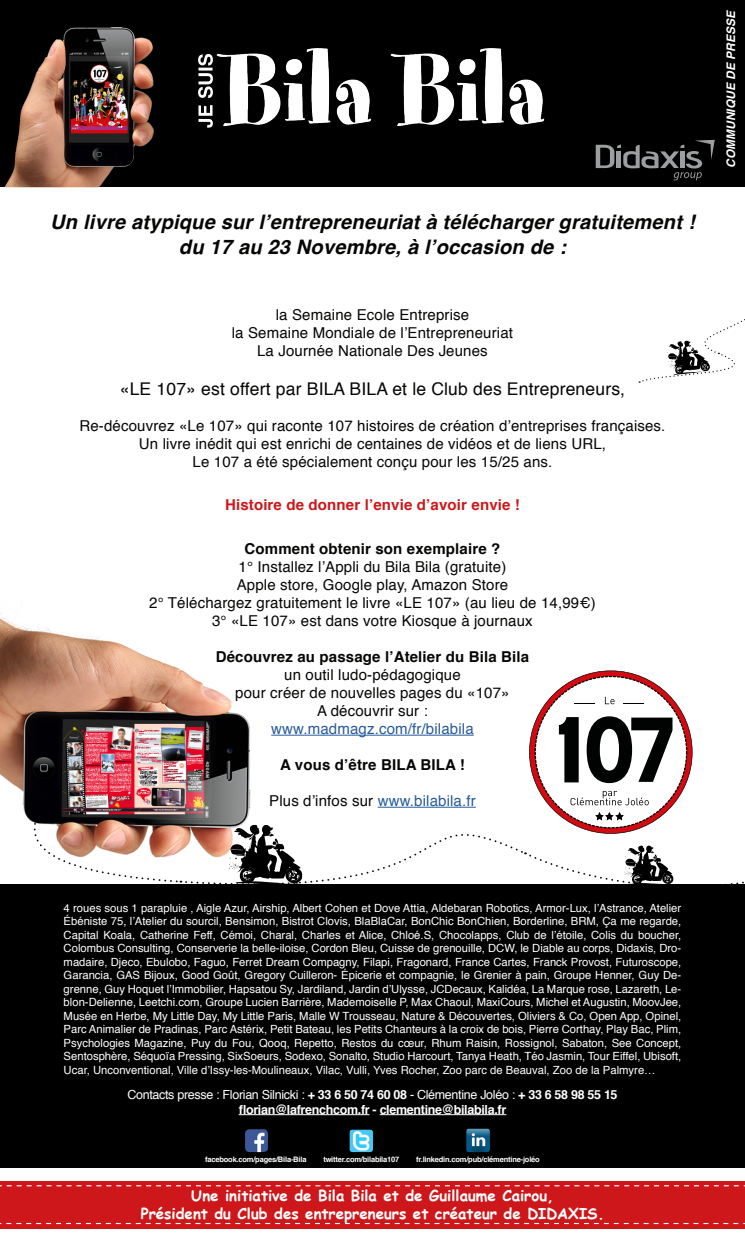
<style>
.page{position:relative;width:745px;height:1241px;background:#fff}
.page>*{position:absolute;margin:0;border:0;box-sizing:border-box;transform-origin:0 0}
.t1{font:italic 700 20px/24px "Helvetica";letter-spacing:.01em;color:#060605;text-align:center}
.t2{font:17.5px "Helvetica";letter-spacing:.01em;color:#060605}
.t3{font:15px/18px "Helvetica";letter-spacing:.01em;color:#060605;text-align:center}
.t4{font:700 15px/18px "Comic Sans MS";color:#fff;text-align:center}
.t5{font:700 15px "Helvetica";letter-spacing:.01em;color:#060605}
.t6{font:15px "Helvetica";letter-spacing:.01em;color:#275b9b}
.t7{font:700 15px "Helvetica";letter-spacing:.01em;color:#cd171a}
.t8{font:700 12.5px/15px "Helvetica";letter-spacing:-.025em;color:#fff;text-align:center}
.t9{font:italic 700 11.75px "Helvetica";color:#fff}
.t10{font:11.25px/13.5px "Helvetica";color:#fff;text-align:justify}
.t11{font:700 7.5px "Helvetica";letter-spacing:-.025em;color:#fff}
.s1{color:#060605}
.s2{font-weight:400}
</style>
<div class="page">
<div style="left:0;top:0;width:744px;height:186px;background:#000"></div>
<div style="left:0;top:884px;width:744px;height:283px;background:#000"></div>
<img style="left:216px;top:48px;width:156px;height:79px">
<img style="left:390px;top:48px;width:155px;height:79px">
<svg style="left:198px;top:54px;width:15px;height:74px"></svg>
<svg style="left:638px;top:319px;width:107px;height:64px"></svg>
<hr style="left:238px;top:1114px;width:131px;height:1px;background:#fff">
<hr style="left:379px;top:1114px;width:127px;height:1px;background:#fff">
<img style="left:466px;top:1128px;width:24px;height:25px">
<img style="left:349px;top:1129px;width:24px;height:23px">
<img style="left:245px;top:1129px;width:23px;height:22px">
<svg style="left:256px;top:670px;width:489px;height:242px"></svg>
<div style="left:0;top:1180px;width:744px;height:48px;background:#cd171a"></div>
<svg style="left:0;top:1185px;width:744px;height:1px"></svg>
<svg style="left:595px;top:140px;width:119px;height:40px"></svg>
<img style="left:0;top:28px;width:153px;height:160px">
<img style="left:0;top:613px;width:256px;height:271px">
<h1 class="t1" style="left:50px;top:210px;width:645px">Un livre atypique sur l’entrepreneuriat à télécharger gratuitement ! du 17 au 23 Novembre, à l’occasion de :</h1>
<h3 class="t3" style="left:232px;top:306px;width:282px">la Semaine Ecole Entreprise<br>la Semaine Mondiale de l’Entrepreneuriat<br>La Journée Nationale Des Jeunes</h3>
<h2 class="t2" style="left:120px;top:375px;width:506px">«LE 107» est offert par BILA BILA et le Club des Entrepreneurs,</h2>
<h3 class="t3" style="left:79px;top:417px;width:587px">Re-découvrez «Le 107» qui raconte 107 histoires de création d’entreprises françaises.<br>Un livre inédit qui est enrichi de centaines de vidéos et de liens URL,<br>Le 107 a été spécialement conçu pour les 15/25 ans.</h3>
<h3 class="t7" style="left:225px;top:493px;width:296px">Histoire de donner l’envie d’avoir envie !</h3>
<h3 class="t5" style="left:244px;top:536px;width:257px">Comment obtenir son exemplaire ?</h3>
<h3 class="t3" style="left:149px;top:558px;width:447px">1° Installez l’Appli du Bila Bila (gratuite)<br>Apple store, Google play, Amazon Store<br>2° Téléchargez gratuitement le livre «LE 107» (au lieu de 14,99€)<br>3° «LE 107» est dans votre Kiosque à journaux</h3>
<h3 class="t5" style="left:216px;top:644px;width:315px">Découvrez au passage l’Atelier du Bila Bila</h3>
<h3 class="t3" style="left:235px;top:666px;width:276px">un outil ludo-pédagogique<br>pour créer de nouvelles pages du «107»<br>A découvrir sur :</h3>
<h3 class="t6" style="left:271px;top:717px;width:204px">www.madmagz.com/fr/bilabila</h3>
<h3 class="t5" style="left:280px;top:752px;width:186px">A vous d’être BILA BILA !</h3>
<h3 class="t6" style="left:269px;top:789px;width:208px"><span class="s1">Plus d’infos sur</span> www.bilabila.fr</h3>
<p class="t9" style="left:721px;top:168px;width:159px;rotate:-90deg">COMMUNIQUE DE PRESSE</p>
<p class="t10" style="left:64px;top:901px;width:618px">4 roues sous 1 parapluie , Aigle Azur, Airship, Albert Cohen et Dove Attia, Aldebaran Robotics, Armor-Lux, l’Astrance, Atelier Ébéniste 75, l’Atelier du sourcil, Bensimon, Bistrot Clovis, BlaBlaCar, BonChic BonChien, Borderline, BRM, Ça me regarde, Capital Koala, Catherine Feff, Cémoi, Charal, Charles et Alice, Chloé.S, Chocolapps, Club de l’étoile, Colis du boucher, Colombus Consulting, Conserverie la belle-iloise, Cordon Bleu, Cuisse de grenouille, DCW, le Diable au corps, Didaxis, Dro&shy;madaire, Djeco, Ebulobo, Faguo, Ferret Dream Compagny, Filapi, Fragonard, France Cartes, Franck Provost, Futuroscope, Garancia, GAS Bijoux, Good Goût, Gregory Cuilleron- Épicerie et compagnie, le Grenier à pain, Groupe Henner, Guy De&shy;grenne, Guy Hoquet l’Immobilier, Hapsatou Sy, Jardiland, Jardin d’Ulysse, JCDecaux, Kalidéa, La Marque rose, Lazareth, Le&shy;blon-Delienne, Leetchi.com, Groupe Lucien Barrière, Mademoiselle P, Max Chaoul, MaxiCours, Michel et Augustin, MoovJee, Musée en Herbe, My Little Day, My Little Paris, Malle W Trousseau, Nature &amp; Découvertes, Oliviers &amp; Co, Open App, Opinel, Parc Animalier de Pradinas, Parc Astérix, Petit Bateau, les Petits Chanteurs à la croix de bois, Pierre Corthay, Play Bac, Plim, Psychologies Magazine, Puy du Fou, Qooq, Repetto, Restos du cœur, Rhum Raisin, Rossignol, Sabaton, See Concept, Sentosphère, Séquoïa Pressing, SixSoeurs, Sodexo, Sonalto, Studio Harcourt, Tanya Heath, Téo Jasmin, Tour Eiffel, Ubisoft, Ucar, Unconventional, Ville d’Issy-les-Moulineaux, Vilac, Vulli, Yves Rocher, Zoo parc de Beauval, Zoo de la Palmyre…</p>
<p class="t8" style="left:127px;top:1086px;width:491px"><span class="s2">Contacts presse : Florian Silnicki :</span> + 33 6 50 74 60 08 <span class="s2">- Clémentine Joléo :</span> + 33 6 58 98 55 15 florian@lafrenchcom.fr - clementine@bilabila.fr</p>
<p class="t11" style="left:205px;top:1152px;width:103px">facebook.com/pages/Bila-Bila</p>
<p class="t11" style="left:323px;top:1152px;width:77px">twitter.com/bilabila107</p>
<p class="t11" style="left:416px;top:1152px;width:125px">fr.linkedin.com/pub/clémentine-joléo</p>
<h3 class="t4" style="left:141px;top:1185px;width:464px">Une initiative de Bila Bila et de Guillaume Cairou,<br>Président du Club des entrepreneurs et créateur de DIDAXIS.</h3>
</div>
